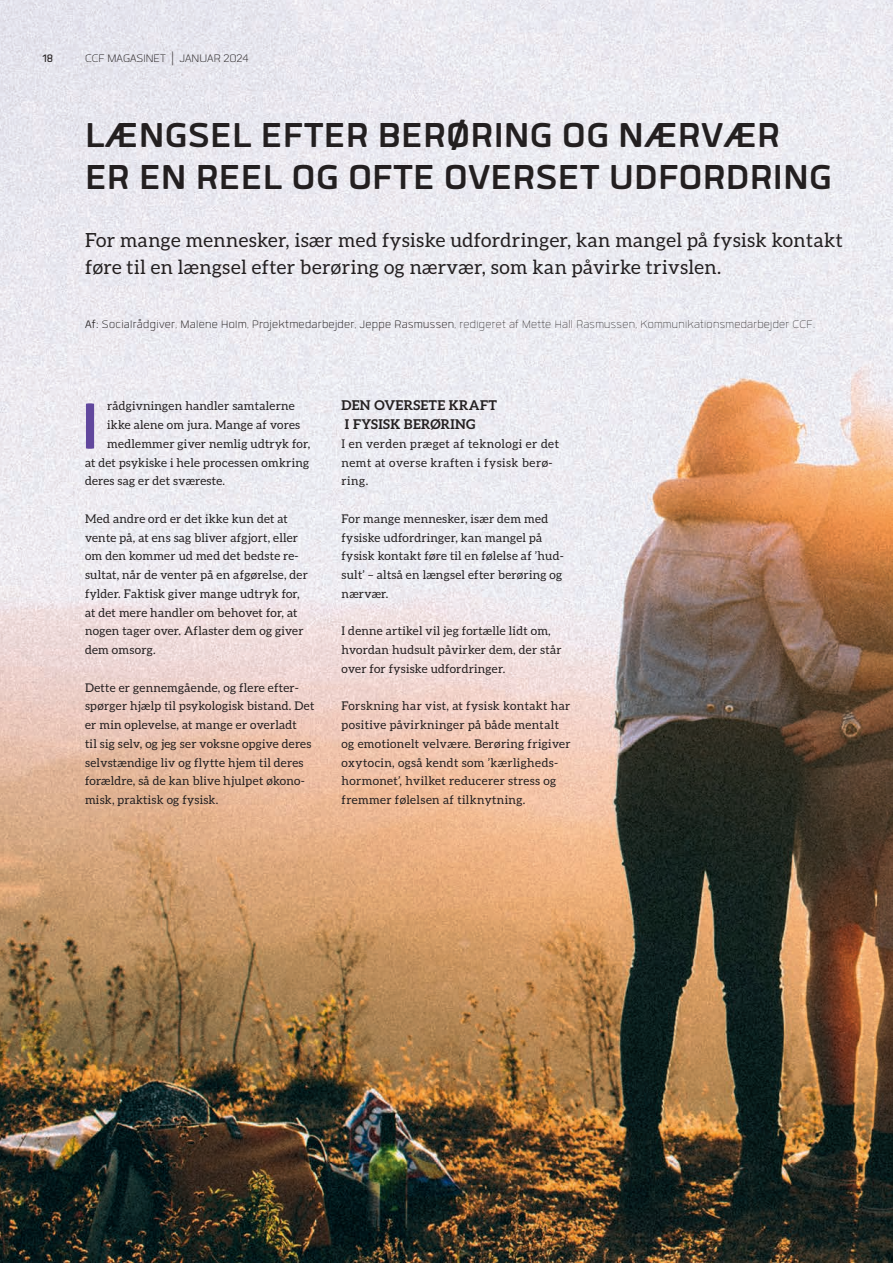
<style>
.page{position:relative;width:893px;height:1263px;background:#fff}
.page>*{position:absolute;margin:0;border:0;box-sizing:border-box;transform-origin:0 0}
.t1{font:700 90.75px "Quan";color:#61479d}
.t2{font:700 48px/42px "Quan";color:#231f20}
.t3{font:19.5px/27px "Aleo";letter-spacing:.02em;color:#231f20}
.t4{font:300 15px "Quan";letter-spacing:.02em;color:#231f20}
.t5{font:300 15px "Quan";color:#231f20}
.t6{font:15px "Quan";color:#231f20}
.t7{font:700 13.5px/18.8px "Aleo";letter-spacing:.025em;color:#231f20}
.t8{font:12px/18.8px "Aleo";letter-spacing:.02em;color:#231f20}
.t9{font:12px/18.8px "Aleo";letter-spacing:.04em;color:#231f20}
.s1{font-size:22.5px}
.s2{font-style:inherit}
.s3{font-weight:200}
</style>
<div class="page">
<img style="left:0;top:0;width:893px;height:1263px">
<p class="t6" style="left:43px;top:52px;width:12px">18</p>
<p class="t5" style="left:85px;top:52px;width:165px">CCF MAGASINET <span class="s1">|</span> JANUAR 2024</p>
<h2 class="t2" style="left:85px;top:113px;width:749px">LÆNGSEL EFTER BERØRING OG NÆRVÆR<br>ER EN REEL OG OFTE OVERSET UDFORDRING</h2>
<h3 class="t3" style="left:85px;top:227px;width:759px">For mange mennesker, især med fysiske udfordringer, kan mangel på fysisk kontakt føre til en længsel efter berøring og nærvær, som kan påvirke trivslen.</h3>
<p class="t4" style="left:85px;top:317px;width:732px"><span class="s2">Af:</span> Socialrådgiver, Malene Holm, Projektmedarbejder, Jeppe Rasmussen, <span class="s3">redigeret af Mette Hall Rasmussen, Kommunikationsmedarbejder CCF.</span></p>
<p class="t8" style="left:107px;top:396px;width:189px">rådgivningen handler samtalerne</p>
<p class="t8" style="left:107px;top:415px;width:194px">ikke alene om jura. Mange af vores</p>
<p class="t8" style="left:107px;top:434px;width:205px">medlemmer giver nemlig udtryk for,</p>
<p class="t8" style="left:85px;top:453px;width:226px">at det psykiske i hele processen omkring</p>
<p class="t8" style="left:85px;top:471px;width:142px">deres sag er det sværeste.</p>
<p class="t8" style="left:85px;top:509px;width:224px">Med andre ord er det ikke kun det at vente på, at ens sag bliver afgjort, eller om den kommer ud med det bedste re&shy;sultat, når de venter på en afgørelse, der fylder. Faktisk giver mange udtryk for, at det mere handler om behovet for, at nogen tager over. Aflaster dem og giver dem omsorg.</p>
<p class="t8" style="left:85px;top:678px;width:231px">Dette er gennemgående, og flere efter&shy;spørger hjælp til psykologisk bistand. Det er min oplevelse, at mange er overladt<br>til sig selv, og jeg ser voksne opgive deres selvstændige liv og flytte hjem til deres forældre, så de kan blive hjulpet økono&shy;misk, praktisk og fysisk.</p>
<h1 class="t1" style="left:81px;top:382px;width:21px">I</h1>
<p class="t7" style="left:342px;top:396px;width:157px">DEN OVERSETE KRAFT<br>I FYSISK BERØRING</p>
<p class="t9" style="left:342px;top:434px;width:219px">I en verden præget af teknologi er det nemt at overse kraften i fysisk berø&shy;ring.</p>
<p class="t8" style="left:342px;top:509px;width:224px">For mange mennesker, især dem med fysiske udfordringer, kan mangel på fysisk kontakt føre til en følelse af ’hud&shy;sult’ – altså en længsel efter berøring og nærvær.</p>
<p class="t8" style="left:342px;top:621px;width:221px">I denne artikel vil jeg fortælle lidt om, hvordan hudsult påvirker dem, der står over for fysiske udfordringer.</p>
<p class="t8" style="left:342px;top:696px;width:231px">Forskning har vist, at fysisk kontakt har positive påvirkninger på både mentalt og emotionelt velvære. Berøring frigiver oxytocin, også kendt som ’kærligheds&shy;hormonet’, hvilket reducerer stress og fremmer følelsen af tilknytning.</p>
</div>
